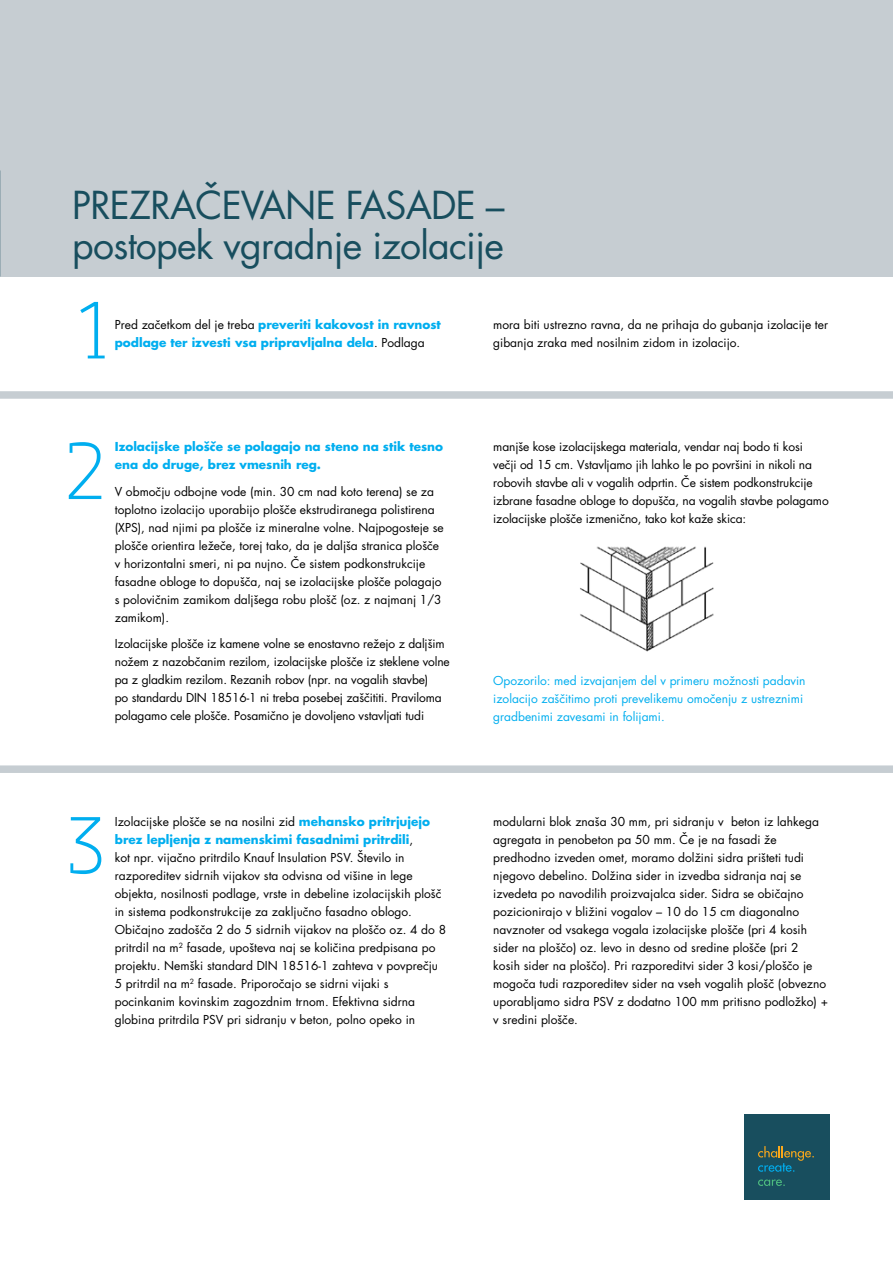
<style>
.page{position:relative;width:893px;height:1263px;background:#fff}
.page>*{position:absolute;margin:0;border:0;box-sizing:border-box;transform-origin:0 0}
.t1{font:300 82.5px/140.6px "Dobra Slab";color:#00aeef}
.t2{font:37.5px/40.5px "Futura KNAUF";letter-spacing:-.02em;color:#184e5e}
.t3{font:12px/18px "Futura KNAUF";color:#000}
.t4{font:700 12px/18px "Futura KNAUF";color:#00aeef}
.t5{font:12px/18px "Futura KNAUF";color:#00aeef}
.s1{font-weight:400;color:#000}
.s2{font-weight:700;color:#00aeef}
</style>
<div class="page">
<div style="left:744px;top:1114px;width:85px;height:85px;background:#184e5e"></div>
<svg style="left:758px;top:1146px;width:56px;height:26px"></svg>
<svg style="left:758px;top:1179px;width:27px;height:7px"></svg>
<div style="left:0;top:0;width:893px;height:276px;background:#c6cdd2"></div>
<div style="left:0;top:391px;width:893px;height:8px;background:#c6cdd2"></div>
<div style="left:0;top:765px;width:893px;height:8px;background:#c6cdd2"></div>
<img style="left:580px;top:546px;width:134px;height:106px">
<h2 class="t2" style="left:72px;top:185px;width:434px">PREZRAČEVANE FASADE – postopek vgradnje izolacije</h2>
<h1 class="t1" style="left:65px;top:260px;width:42px">1<br>2</h1>
<p class="t4" style="left:115px;top:315px;width:328px"><span class="s1">Pred začetkom del je treba</span> preveriti kakovost in ravnost podlage ter izvesti vsa pripravljalna dela<span class="s1">. Podlaga</span></p>
<p class="t3" style="left:493px;top:316px;width:336px">mora biti ustrezno ravna, da ne prihaja do gubanja izolacije ter gibanja zraka med nosilnim zidom in izolacijo.</p>
<p class="t4" style="left:115px;top:438px;width:330px">Izolacijske plošče se polagajo na steno na stik tesno ena do druge, brez vmesnih reg.</p>
<p class="t3" style="left:115px;top:482px;width:331px">V območju odbojne vode (min. 30 cm nad koto terena) se za toplotno izolacijo uporabijo plošče ekstrudiranega polistirena (XPS), nad njimi pa plošče iz mineralne volne. Najpogosteje se plošče orientira ležeče, torej tako, da je daljša stranica plošče v horizontalni smeri, ni pa nujno. Če sistem podkonstrukcije fasadne obloge to dopušča, naj se izolacijske plošče polagajo s polovičnim zamikom daljšega robu plošč (oz. z najmanj 1/3 zamikom).</p>
<p class="t3" style="left:115px;top:635px;width:337px">Izolacijske plošče iz kamene volne se enostavno režejo z daljšim nožem z nazobčanim rezilom, izolacijske plošče iz steklene volne pa z gladkim rezilom. Rezanih robov (npr. na vogalih stavbe)<br>po standardu DIN 18516-1 ni treba posebej zaščititi. Praviloma polagamo cele plošče. Posamično je dovoljeno vstavljati tudi</p>
<p class="t3" style="left:493px;top:438px;width:337px">manjše kose izolacijskega materiala, vendar naj bodo ti kosi večji od 15 cm. Vstavljamo jih lahko le po površini in nikoli na robovih stavbe ali v vogalih odprtin. Če sistem podkonstrukcije izbrane fasadne obloge to dopušča, na vogalih stavbe polagamo izolacijske plošče izmenično, tako kot kaže skica:</p>
<p class="t5" style="left:493px;top:672px;width:314px">Opozorilo: med izvajanjem del v primeru možnosti padavin izolacijo zaščitimo proti prevelikemu omočenju z ustreznimi gradbenimi zavesami in folijami.</p>
<h1 class="t1" style="left:67px;top:775px;width:41px">3</h1>
<p class="t3" style="left:115px;top:813px;width:333px">Izolacijske plošče se na nosilni zid <span class="s2">mehansko pritrjujejo brez lepljenja z namenskimi fasadnimi pritrdili</span>,<br>kot npr. vijačno pritrdilo Knauf Insulation PSV. Število in razporeditev sidrnih vijakov sta odvisna od višine in lege objekta, nosilnosti podlage, vrste in debeline izolacijskih plošč in sistema podkonstrukcije za zaključno fasadno oblogo.<br>Običajno zadošča 2 do 5 sidrnih vijakov na ploščo oz. 4 do 8 pritrdil na m<sup>2</sup> fasade, upošteva naj se količina predpisana po projektu. Nemški standard DIN 18516-1 zahteva v povprečju 5 pritrdil na m<sup>2</sup> fasade. Priporočajo se sidrni vijaki s pocinkanim kovinskim zagozdnim trnom. Efektivna sidrna globina pritrdila PSV pri sidranju v beton, polno opeko in</p>
<p class="t3" style="left:493px;top:813px;width:336px">modularni blok znaša 30 mm, pri sidranju v beton iz lahkega agregata in penobeton pa 50 mm. Če je na fasadi že predhodno izveden omet, moramo dolžini sidra prišteti tudi njegovo debelino. Dolžina sider in izvedba sidranja naj se izvedeta po navodilih proizvajalca sider. Sidra se običajno pozicionirajo v bližini vogalov – 10 do 15 cm diagonalno navznoter od vsakega vogala izolacijske plošče (pri 4 kosih sider na ploščo) oz. levo in desno od sredine plošče (pri 2 kosih sider na ploščo). Pri razporeditvi sider 3 kosi/ploščo je mogoča tudi razporeditev sider na vseh vogalih plošč (obvezno uporabljamo sidra PSV z dodatno 100 mm pritisno podložko) + v sredini plošče.</p>
</div>
